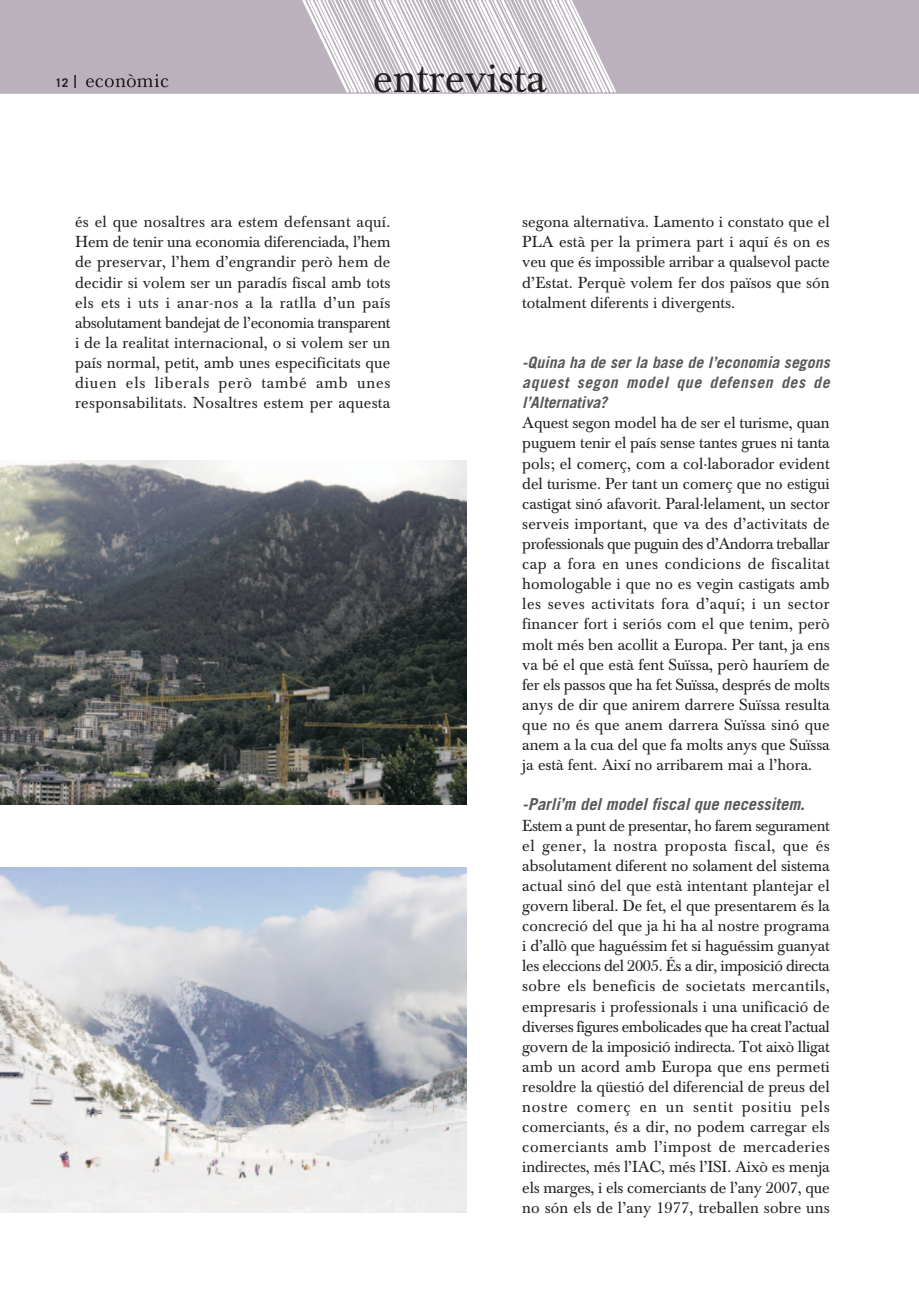
<style>
.page{position:relative;width:919px;height:1289px;background:#fff}
.page>*{position:absolute;margin:0;border:0;box-sizing:border-box;transform-origin:0 0}
.t1{font:42px "Baskerville BE";color:#231f20}
.t2{font:italic 700 16.5px "Trade Gothic";color:#57585a}
.t3{font:15.75px/20.1px "Baskerville BE";letter-spacing:.005em;color:#231f20;text-align:justify}
.t4{font:italic 700 15.75px/20.1px "Trade Gothic";color:#57585a;text-align:justify}
.t5{font:700 12px "Trade Gothic";color:#231f20}
</style>
<div class="page">
<div style="left:0;top:0;width:918px;height:94px;background:#bab1bc;border:2px solid #bab1bc"></div>
<svg style="left:300px;top:0;width:317px;height:94px"></svg>
<svg style="left:74px;top:75px;width:2px;height:13px"></svg>
<svg style="left:86px;top:74px;width:82px;height:13px"></svg>
<img style="left:0;top:460px;width:466px;height:344px">
<img style="left:0;top:867px;width:466px;height:344px">
<p class="t5" style="left:55px;top:78px;width:15px">12</p>
<h1 class="t1" style="left:373px;top:61px;width:175px">entrevista</h1>
<p class="t3" style="left:75px;top:213px;width:317px">és el que nosaltres ara estem defensant aquí.<br>Hem de tenir una economia diferenciada, l’hem de preservar, l’hem d’engrandir però hem de decidir si volem ser un paradís fiscal amb tots els ets i uts i anar-nos a la ratlla d’un país absolutament bandejat de l’economia transparent i de la realitat internacional, o si volem ser un país normal, petit, amb unes especificitats que diuen els liberals però també amb unes responsabilitats. Nosaltres estem per aquesta</p>
<p class="t3" style="left:522px;top:213px;width:309px">segona alternativa. Lamento i constato que el PLA està per la primera part i aquí és on es veu que és impossible arribar a qualsevol pacte d’Estat. Perquè volem fer dos països que són totalment diferents i divergents.</p>
<p class="t4" style="left:522px;top:354px;width:312px">-Quina ha de ser la base de l’economia segons aquest segon model que defensen des de l’Alternativa?</p>
<p class="t3" style="left:522px;top:414px;width:309px">Aquest segon model ha de ser el turisme, quan puguem tenir el país sense tantes grues ni tanta pols; el comerç, com a col·laborador evident del turisme. Per tant un comerç que no estigui castigat sinó afavorit. Paral·lelament, un sector serveis important, que va des d’activitats de professionals que puguin des d’Andorra treballar cap a fora en unes condicions de fiscalitat homologable i que no es vegin castigats amb les seves activitats fora d’aquí; i un sector financer fort i seriós com el que tenim, però molt més ben acollit a Europa. Per tant, ja ens va bé el que està fent Suïssa, però hauríem de fer els passos que ha fet Suïssa, després de molts anys de dir que anirem darrere Suïssa resulta que no és que anem darrera Suïssa sinó que anem a la cua del que fa molts anys que Suïssa ja està fent. Així no arribarem mai a l’hora.</p>
<p class="t2" style="left:522px;top:798px;width:287px">-Parli’m del model fiscal que necessitem.</p>
<p class="t3" style="left:522px;top:816px;width:309px">Estem a punt de presentar, ho farem segurament el gener, la nostra proposta fiscal, que és absolutament diferent no solament del sistema actual sinó del que està intentant plantejar el govern liberal. De fet, el que presentarem és la concreció del que ja hi ha al nostre programa i d’allò que haguéssim fet si haguéssim guanyat les eleccions del 2005. És a dir, imposició directa sobre els beneficis de societats mercantils, empresaris i professionals i una unificació de diverses figures embolicades que ha creat l’actual govern de la imposició indirecta. Tot això lligat amb un acord amb Europa que ens permeti resoldre la qüestió del diferencial de preus del nostre comerç en un sentit positiu pels comerciants, és a dir, no podem carregar els comerciants amb l’impost de mercaderies indirectes, més l’IAC, més l’ISI. Això es menja els marges, i els comerciants de l’any 2007, que no són els de l’any 1977, treballen sobre uns</p>
</div>
